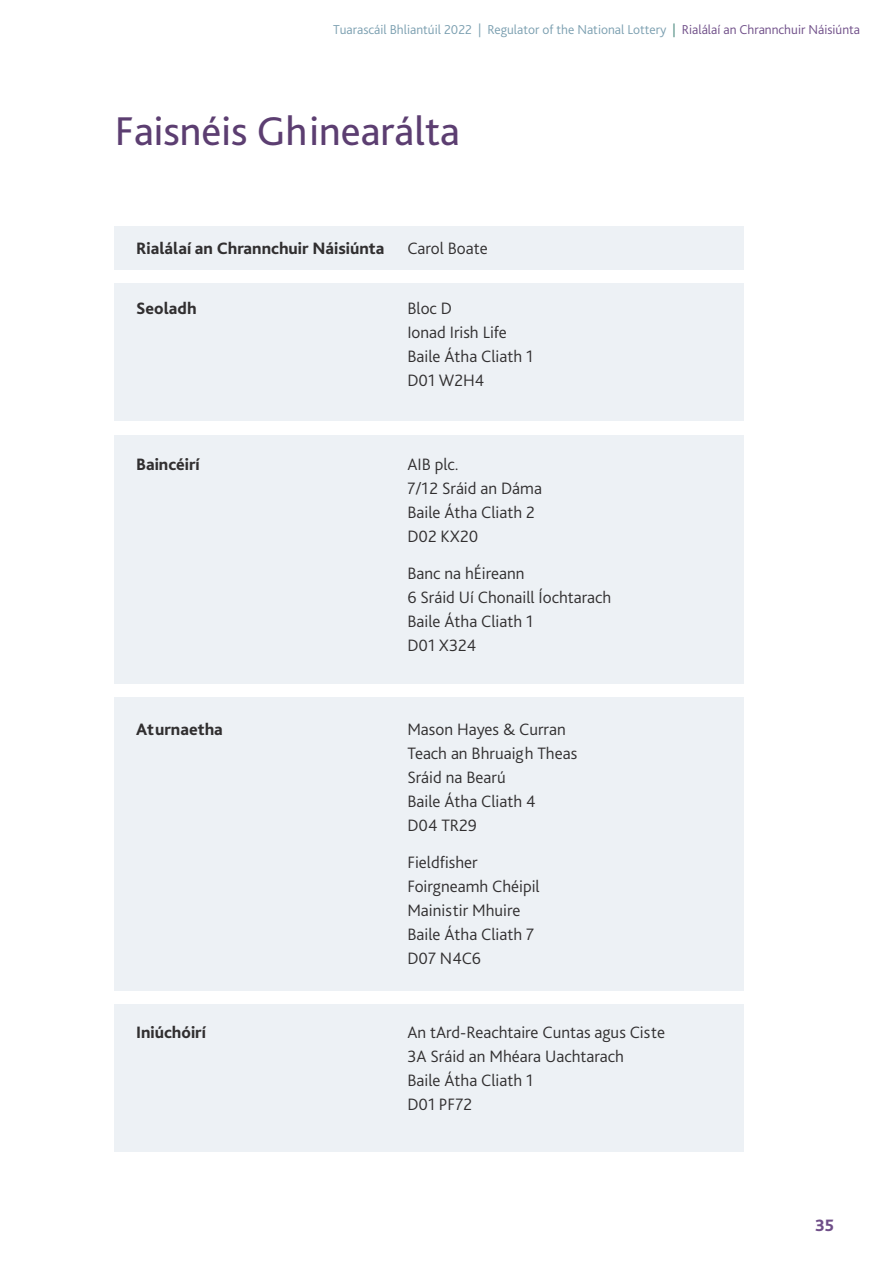
<style>
.page{position:relative;width:893px;height:1263px;background:#fff}
.page>*{position:absolute;margin:0;border:0;box-sizing:border-box;transform-origin:0 0}
.t1{font:42px "Bliss Pro";color:#5c3e71}
.t2{font:300 17.25px/24px "Bliss Pro";color:#312f30}
.t3{font:800 17.25px "Bliss Pro";color:#312f30}
.t4{font:800 17.25px "Bliss Pro";color:#6f4e88}
.t5{font:300 13.5px "Bliss Pro";color:#7b9fb0}
.s1{color:#3b7e72}
.s2{color:#6f4e88}
</style>
<div class="page">
<div style="left:115px;top:226px;width:629px;height:44px;background:#edf1f5"></div>
<div style="left:115px;top:283px;width:629px;height:138px;background:#edf1f5"></div>
<div style="left:115px;top:435px;width:629px;height:249px;background:#edf1f5"></div>
<div style="left:115px;top:697px;width:629px;height:294px;background:#edf1f5"></div>
<div style="left:115px;top:1004px;width:629px;height:147px;background:#edf1f5"></div>
<p class="t5" style="left:333px;top:21px;width:528px">Tuarascáil Bhliantúil 2022 | Regulator of the National Lottery <span class="s1">|</span> <span class="s2">Rialálaí an Chrannchuir Náisiúnta</span></p>
<h1 class="t1" style="left:115px;top:105px;width:347px">Faisnéis Ghinearálta</h1>
<p class="t3" style="left:136px;top:237px;width:250px">Rialálaí an Chrannchuir Náisiúnta</p>
<p class="t2" style="left:407px;top:235px;width:82px">Carol Boate</p>
<p class="t3" style="left:136px;top:298px;width:62px">Seoladh</p>
<p class="t2" style="left:407px;top:296px;width:127px">Bloc D<br>Ionad Irish Life<br>Baile Átha Cliath 1<br>D01 W2H4</p>
<p class="t3" style="left:136px;top:453px;width:65px">Baincéirí</p>
<p class="t2" style="left:407px;top:452px;width:136px">AIB plc.<br>7/12 Sráid an Dáma<br>Baile Átha Cliath 2<br>D02 KX20</p>
<p class="t2" style="left:407px;top:560px;width:206px">Banc na hÉireann<br>6 Sráid Uí Chonaill Íochtarach<br>Baile Átha Cliath 1<br>D01 X324</p>
<p class="t3" style="left:136px;top:719px;width:88px">Aturnaetha</p>
<p class="t2" style="left:407px;top:717px;width:171px">Mason Hayes &amp; Curran<br>Teach an Bhruaigh Theas<br>Sráid na Bearú<br>Baile Átha Cliath 4<br>D04 TR29</p>
<p class="t2" style="left:407px;top:850px;width:134px">Fieldfisher<br>Foirgneamh Chéipil<br>Mainistir Mhuire<br>Baile Átha Cliath 7<br>D07 N4C6</p>
<p class="t3" style="left:136px;top:1021px;width:71px">Iniúchóirí</p>
<p class="t2" style="left:407px;top:1019px;width:259px">An tArd-Reachtaire Cuntas agus Ciste<br>3A Sráid an Mhéara Uachtarach<br>Baile Átha Cliath 1<br>D01 PF72</p>
<p class="t4" style="left:815px;top:1214px;width:21px">35</p>
</div>
